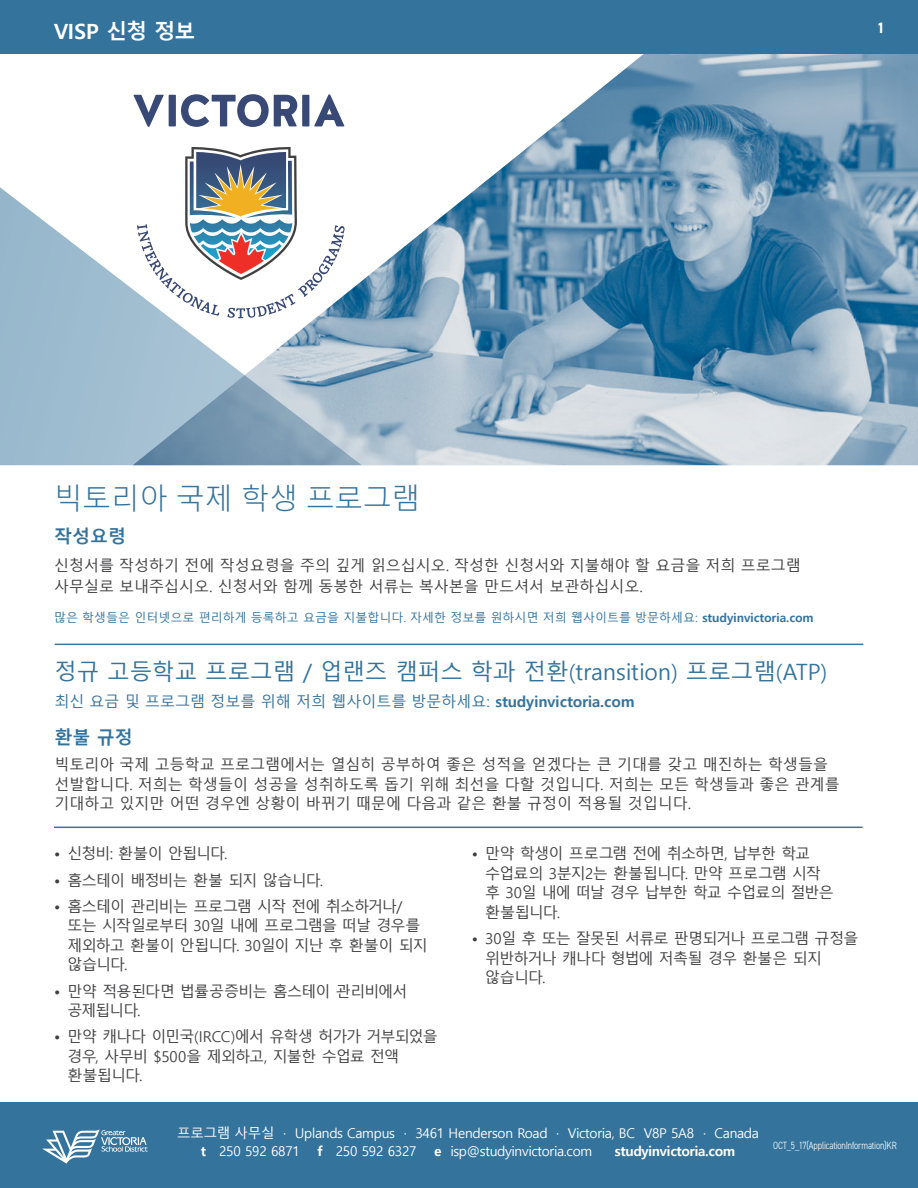
<style>
.page{position:relative;width:918px;height:1188px;background:#fff}
.page>*{position:absolute;margin:0;border:0;box-sizing:border-box;transform-origin:0 0}
.t1{font:300 28.5px "Malgun Gothic";color:#34739c}
.t2{font:22.5px "Malgun Gothic";color:#34739c}
.t3{font:700 21px "Malgun Gothic";letter-spacing:-.005em;color:#fff}
.t4{font:700 18px "Malgun Gothic";color:#34739c}
.t5{font:15px/19.5px "Malgun Gothic";letter-spacing:-.05em;color:#414042}
.t6{font:15px/19.5px "Malgun Gothic";letter-spacing:-.005em;color:#414042}
.t7{font:15px "Malgun Gothic";color:#34739c}
.t8{font:15px "Malgun Gothic";letter-spacing:-.055em;color:#414042}
.t9{font:15px "Malgun Gothic";letter-spacing:-.06em;color:#414042}
.t10{font:700 15px "DIN2014";color:#fff}
.t11{font:13.5px/18px "Malgun Gothic";letter-spacing:-.02em;color:#fff}
.t12{font:700 13.5px "Malgun Gothic";letter-spacing:-.02em;color:#fff}
.t13{font:12px "Malgun Gothic";color:#34739c}
.t14{font:300 condensed 10.5px "DIN2014";letter-spacing:-.02em;color:#fff}
.s1{font-weight:700}
</style>
<div class="page">
<div style="left:0;top:1103px;width:918px;height:85px;background:#34739c"></div>
<img style="left:133px;top:54px;width:785px;height:411px">
<svg style="left:0;top:177px;width:362px;height:288px;fill:#a0bdd0"></svg>
<hr style="left:55px;top:644px;width:808px;height:1px;background:#34739c">
<hr style="left:54px;top:827px;width:808px;height:1px;background:#34739c">
<svg style="left:134px;top:95px;width:30px;height:32px"></svg>
<div style="left:169px;top:95px;width:7px;height:31px;background:#394975"></div>
<svg style="left:181px;top:94px;width:116px;height:33px"></svg>
<div style="left:302px;top:95px;width:7px;height:31px;background:#394975"></div>
<svg style="left:314px;top:94px;width:31px;height:32px"></svg>
<svg style="left:137px;top:147px;width:208px;height:171px"></svg>
<div style="left:0;top:0;width:918px;height:54px;background:#34739c"></div>
<svg style="left:42px;top:1129px;width:106px;height:35px"></svg>
<h3 class="t3" style="left:54px;top:19px;width:143px">VISP 신청 정보</h3>
<p class="t10" style="left:877px;top:18px;width:10px">1</p>
<h1 class="t1" style="left:54px;top:482px;width:368px">빅토리아 국제 학생 프로그램</h1>
<p class="t4" style="left:54px;top:526px;width:73px">작성요령</p>
<p class="t6" style="left:54px;top:555px;width:748px;line-height:21px">신청서를 작성하기 전에 작성요령을 주의 깊게 읽으십시오. 작성한 신청서와 지불해야 할 요금을 저희 프로그램 사무실로 보내주십시오. 신청서와 함께 동봉한 서류는 복사본을 만드셔서 보관하십시오.</p>
<p class="t13" style="left:54px;top:611px;width:761px">많은 학생들은 인터넷으로 편리하게 등록하고 요금을 지불합니다. 자세한 정보를 원하시면 저희 웹사이트를 방문하세요: <span class="s1">studyinvictoria.com</span></p>
<h2 class="t2" style="left:54px;top:659px;width:775px">정규 고등학교 프로그램 / 업랜즈 캠퍼스 학과 전환(transition) 프로그램(ATP)</h2>
<p class="t7" style="left:54px;top:693px;width:582px">최신 요금 및 프로그램 정보를 위해 저희 웹사이트를 방문하세요: <span class="s1">studyinvictoria.com</span></p>
<p class="t4" style="left:54px;top:727px;width:80px">환불 규정</p>
<p class="t6" style="left:54px;top:756px;width:787px">빅토리아 국제 고등학교 프로그램에서는 열심히 공부하여 좋은 성적을 얻겠다는 큰 기대를 갖고 매진하는 학생들을 선발합니다. 저희는 학생들이 성공을 성취하도록 돕기 위해 최선을 다할 것입니다. 저희는 모든 학생들과 좋은 관계를 기대하고 있지만 어떤 경우엔 상황이 바뀌기 때문에 다음과 같은 환불 규정이 적용될 것입니다.</p>
<p class="t9" style="left:54px;top:845px;width:175px">• 신청비: 환불이 안됩니다.</p>
<p class="t8" style="left:54px;top:872px;width:270px">• 홈스테이 배정비는 환불 되지 않습니다.</p>
<p class="t5" style="left:68px;top:897px;width:362px;text-indent:-14px">• 홈스테이 관리비는 프로그램 시작 전에 취소하거나/ 또는 시작일로부터 30일 내에 프로그램을 떠날 경우를 제외하고 환불이 안됩니다. 30일이 지난 후 환불이 되지 않습니다.</p>
<p class="t5" style="left:68px;top:982px;width:342px;text-indent:-14px">• 만약 적용된다면 법률공증비는 홈스테이 관리비에서 공제됩니다.</p>
<p class="t5" style="left:68px;top:1028px;width:372px;text-indent:-14px">• 만약 캐나다 이민국(IRCC)에서 유학생 허가가 거부되었을 경우, 사무비 $500을 제외하고, 지불한 수업료 전액 환불됩니다.</p>
<p class="t5" style="left:485px;top:844px;width:350px;text-indent:-14px">• 만약 학생이 프로그램 전에 취소하면, 납부한 학교 수업료의 3분지2는 환불됩니다. 만약 프로그램 시작 후 30일 내에 떠날 경우 납부한 학교 수업료의 절반은 환불됩니다.</p>
<p class="t5" style="left:485px;top:929px;width:375px;text-indent:-14px">• 30일 후 또는 잘못된 서류로 판명되거나 프로그램 규정을 위반하거나 캐나다 형법에 저촉될 경우 환불은 되지 않습니다.</p>
<p class="t11" style="left:201px;top:1124px;width:560px;text-indent:-23px">프로그램 사무실 · Uplands Campus · 3461 Henderson Road · Victoria, BC V8P 5A8 · Canada <span class="s1">t</span> 250 592 6871</p>
<p class="t11" style="left:318px;top:1142px;width:101px"><span class="s1">f</span> 250 592 6327</p>
<p class="t11" style="left:434px;top:1142px;width:160px"><span class="s1">e</span> isp@studyinvictoria.com</p>
<p class="t12" style="left:615px;top:1143px;width:122px">studyinvictoria.com</p>
<p class="t14" style="left:773px;top:1139px;width:125px">OCT_5_17(ApplicationInformation)KR</p>
</div>
